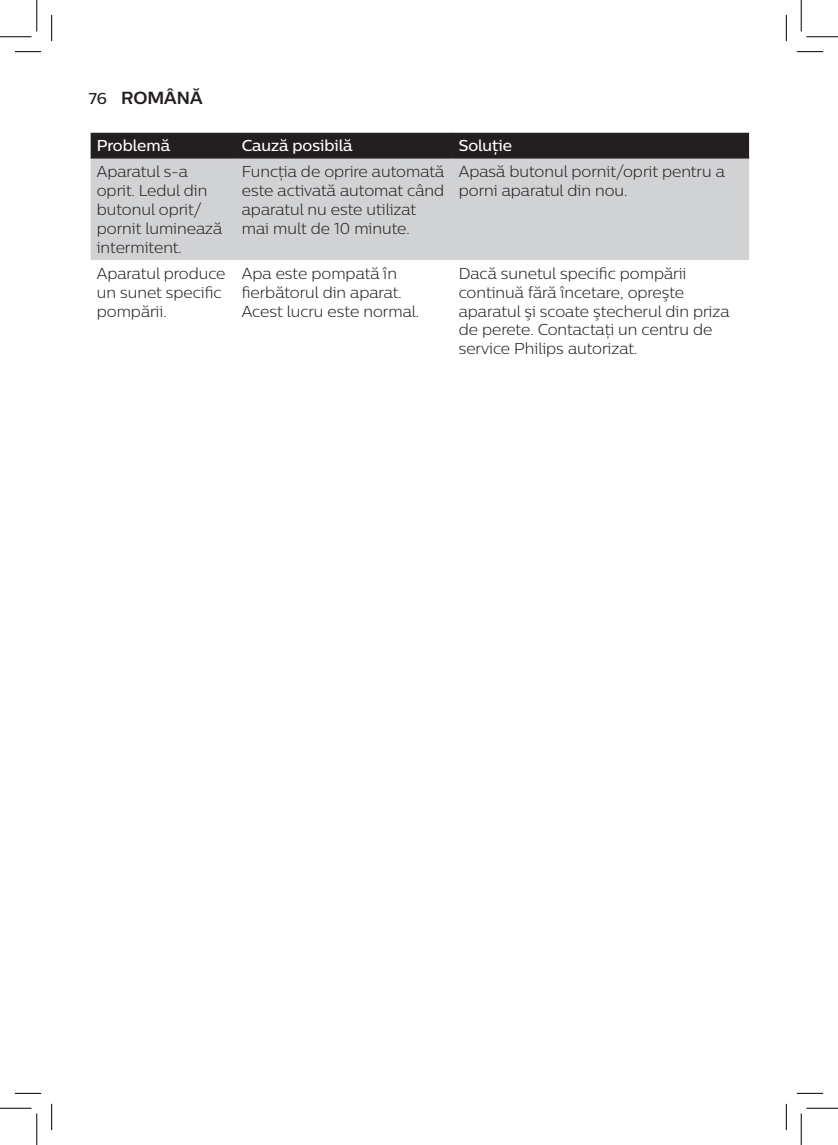
<style>
.page{position:relative;width:838px;height:1145px;background:#fff}
.page>*{position:absolute;margin:0;border:0;box-sizing:border-box;transform-origin:0 0}
.t1{font:700 17.5px "Centrale Sans";color:#231f20}
.chapter-table-roweve{font:300 15.75px/18.9px "Centrale Sans";color:#231f20}
.chapter-table-rowodd{font:300 15.75px/18.9px "Centrale Sans";color:#231f20}
.chapter-table-rowhea{font:500 15.75px "Centrale Sans";color:#fff}
.s1{font-weight:500;font-size:15.75px}
</style>
<div class="page">
<div style="left:91px;top:159px;width:658px;height:101px;background:#d1d2d4"></div>
<div style="left:90px;top:132px;width:660px;height:26px;background:#231f20"></div>
<hr style="left:91px;top:157px;width:144px;height:2px;background:#231f20">
<hr style="left:235px;top:157px;width:216px;height:2px;background:#231f20">
<hr style="left:451px;top:157px;width:298px;height:2px;background:#231f20">
<svg style="left:15px;top:51px;width:26px;height:1px"></svg>
<svg style="left:796px;top:51px;width:27px;height:1px"></svg>
<svg style="left:15px;top:1093px;width:26px;height:1px"></svg>
<svg style="left:796px;top:1093px;width:27px;height:1px"></svg>
<svg style="left:51px;top:15px;width:1px;height:26px"></svg>
<svg style="left:51px;top:1104px;width:1px;height:26px"></svg>
<svg style="left:786px;top:15px;width:1px;height:26px"></svg>
<svg style="left:786px;top:1104px;width:1px;height:26px"></svg>
<hr style="left:0;top:36px;width:32px;height:1px;background:#000">
<hr style="left:806px;top:36px;width:31px;height:1px;background:#000">
<hr style="left:0;top:1108px;width:32px;height:1px;background:#000">
<hr style="left:806px;top:1108px;width:31px;height:1px;background:#000">
<hr style="left:36px;top:0;width:1px;height:31px;background:#000">
<hr style="left:36px;top:1113px;width:1px;height:32px;background:#000">
<hr style="left:800px;top:0;width:1px;height:31px;background:#000">
<hr style="left:800px;top:1113px;width:1px;height:32px;background:#000">
<p class="t1" style="left:89px;top:87px;width:115px"><span class="s1">76</span> ROMÂNĂ</p>
<p class="chapter-table-rowhea" style="left:97px;top:135px;width:75px">Problemă</p>
<p class="chapter-table-rowhea" style="left:242px;top:135px;width:112px">Cauză posibilă</p>
<p class="chapter-table-rowhea" style="left:458px;top:135px;width:55px">Soluţie</p>
<p class="chapter-table-rowodd" style="left:97px;top:162px;width:127px">Aparatul s-a oprit. Ledul din butonul oprit/ pornit luminează intermitent.</p>
<p class="chapter-table-rowodd" style="left:242px;top:162px;width:204px">Funcţia de oprire automată este activată automat când aparatul nu este utilizat mai mult de 10 minute.</p>
<p class="chapter-table-rowodd" style="left:458px;top:162px;width:267px">Apasă butonul pornit/oprit pentru a porni aparatul din nou.</p>
<p class="chapter-table-roweve" style="left:97px;top:263px;width:130px">Aparatul produce un sunet specific pompării.</p>
<p class="chapter-table-roweve" style="left:242px;top:263px;width:179px">Apa este pompată în fierbătorul din aparat.<br>Acest lucru este normal.</p>
<p class="chapter-table-roweve" style="left:458px;top:263px;width:272px">Dacă sunetul specific pompării continuă fără încetare, opreşte aparatul şi scoate ştecherul din priza de perete. Contactaţi un centru de service Philips autorizat.</p>
</div>
